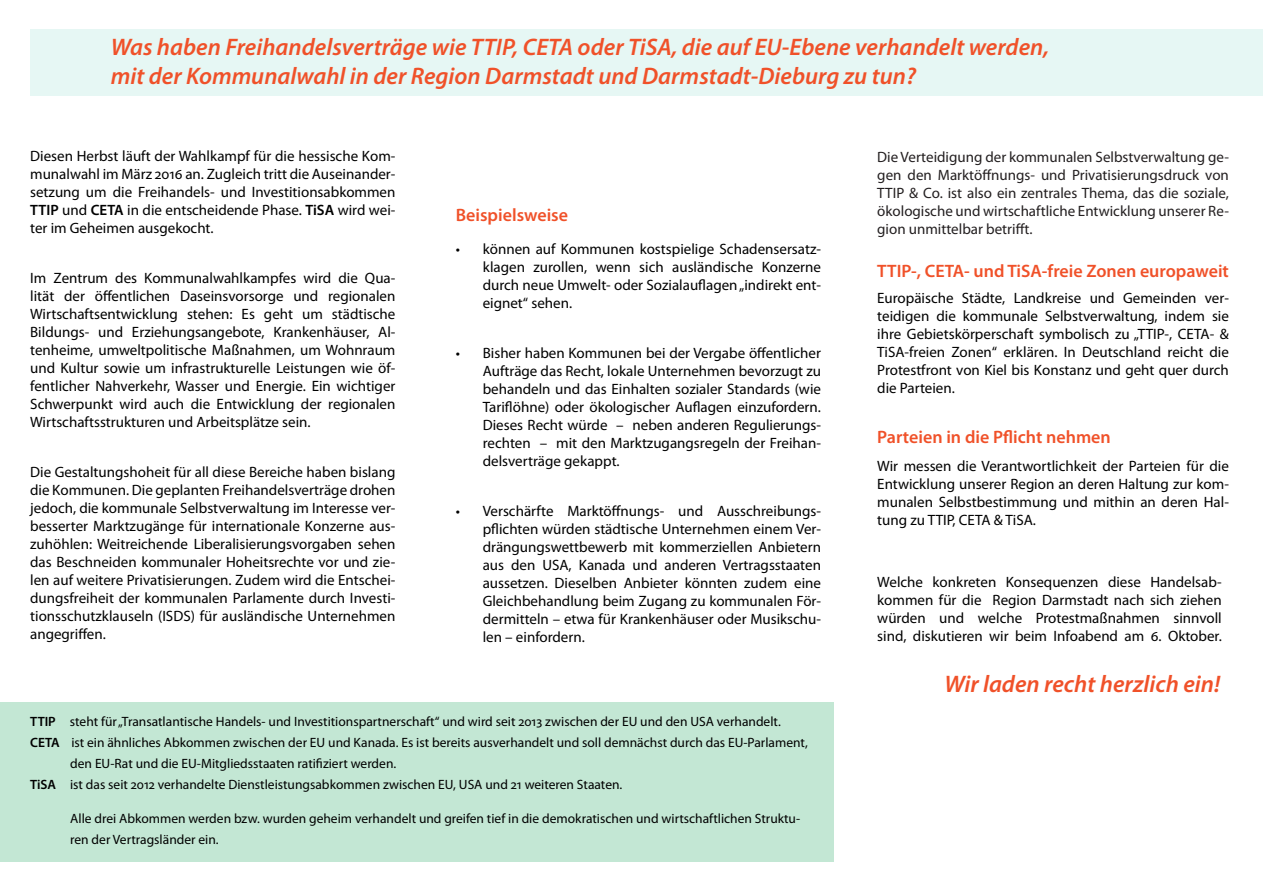
<style>
.page{position:relative;width:1263px;height:893px;background:#fff}
.page>*{position:absolute;margin:0;border:0;box-sizing:border-box;transform-origin:0 0}
.ueberschrift{font:italic 600 24px/28.8px "Myriad Pro";color:#f05129}
.ueberschrift-2{font:600 18px "Myriad Pro";color:#f05129}
.ueberschrift-3{font:15px/18px "Myriad Pro";color:#000;text-align:justify}
.ueberschrift-4{font:15px/18px "Myriad Pro";color:#231f20;text-align:justify}
.body{font:13.5px/21px "Myriad Pro";color:#000}
.s1{font-weight:600}
</style>
<div class="page">
<div style="left:0;top:703px;width:834px;height:159px;background:#c3e7d4"></div>
<div style="left:30px;top:29px;width:1233px;height:67px;background:#e6f7f4"></div>
<p class="ueberschrift" style="left:111px;top:32px;width:940px">Was haben Freihandelsverträge wie TTIP, CETA oder TiSA, die auf EU-Ebene verhandelt werden, mit der Kommunalwahl in der Region Darmstadt und Darmstadt-Dieburg zu tun?</p>
<p class="ueberschrift-3" style="left:30px;top:147px;width:367px">Diesen Herbst läuft der Wahlkampf für die hessische Kom&shy;munalwahl im März 2016 an. Zugleich tritt die Auseinander&shy;setzung um die Freihandels- und Investitionsabkommen <span class="s1">TTIP</span> und <span class="s1">CETA</span> in die entscheidende Phase. <span class="s1">TiSA</span> wird wei&shy;ter im Geheimen ausgekocht.</p>
<p class="ueberschrift-3" style="left:30px;top:269px;width:367px">Im Zentrum des Kommunalwahlkampfes wird die Qua&shy;lität der öffentlichen Daseinsvorsorge und regionalen Wirtschaftsentwicklung stehen: Es geht um städtische Bildungs- und Erziehungsangebote, Krankenhäuser, Al&shy;tenheime, umweltpolitische Maßnahmen, um Wohnraum und Kultur sowie um infrastrukturelle Leistungen wie öf&shy;fentlicher Nahverkehr, Wasser und Energie. Ein wichtiger Schwerpunkt wird auch die Entwicklung der regionalen Wirtschaftsstrukturen und Arbeitsplätze sein.</p>
<p class="ueberschrift-3" style="left:30px;top:463px;width:367px">Die Gestaltungshoheit für all diese Bereiche haben bislang die Kommunen. Die geplanten Freihandelsverträge drohen jedoch, die kommunale Selbstverwaltung im Interesse ver&shy;besserter Marktzugänge für internationale Konzerne aus&shy;zuhöhlen: Weitreichende Liberalisierungsvorgaben sehen das Beschneiden kommunaler Hoheitsrechte vor und zie&shy;len auf weitere Privatisierungen. Zudem wird die Entschei&shy;dungsfreiheit der kommunalen Parlamente durch Investi&shy;tionsschutzklauseln (ISDS) für ausländische Unternehmen angegriffen.</p>
<p class="ueberschrift-2" style="left:456px;top:203px;width:114px">Beispielsweise</p>
<p class="ueberschrift-3" style="left:483px;top:239px;width:340px;text-indent:-27px">• können auf Kommunen kostspielige Schadensersatz&shy;klagen zurollen, wenn sich ausländische Konzerne durch neue Umwelt- oder Sozialauflagen „indirekt ent&shy;eignet“ sehen.</p>
<p class="ueberschrift-3" style="left:483px;top:343px;width:340px;text-indent:-27px">• Bisher haben Kommunen bei der Vergabe öffentlicher Aufträge das Recht, lokale Unternehmen bevorzugt zu behandeln und das Einhalten sozialer Standards (wie Tariflöhne) oder ökologischer Auflagen einzufordern.<br>Dieses Recht würde – neben anderen Regulierungs&shy;rechten – mit den Marktzugangsregeln der Freihan&shy;delsverträge gekappt.</p>
<p class="ueberschrift-3" style="left:483px;top:501px;width:340px;text-indent:-27px">• Verschärfte Marktöffnungs- und Ausschreibungs&shy;pflichten würden städtische Unternehmen einem Ver&shy;drängungswettbewerb mit kommerziellen Anbietern aus den USA, Kanada und anderen Vertragsstaaten aussetzen. Dieselben Anbieter könnten zudem eine Gleichbehandlung beim Zugang zu kommunalen För&shy;dermitteln – etwa für Krankenhäuser oder Musikschu&shy;len – einfordern.</p>
<p class="body" style="left:30px;top:711px;width:752px"><span class="s1">TTIP</span> steht für „Transatlantische Handels- und Investitionspartnerschaft“ und wird seit 2013 zwischen der EU und den USA verhandelt.</p>
<p class="body" style="left:30px;top:732px;width:779px"><span class="s1">CETA</span> ist ein ähnliches Abkommen zwischen der EU und Kanada. Es ist bereits ausverhandelt und soll demnächst durch das EU-Parlament,</p>
<p class="body" style="left:70px;top:753px;width:328px">den EU-Rat und die EU-Mitgliedsstaaten ratifiziert werden.</p>
<p class="body" style="left:30px;top:774px;width:594px"><span class="s1">TiSA</span> ist das seit 2012 verhandelte Dienstleistungsabkommen zwischen EU, USA und 21 weiteren Staaten.</p>
<p class="body" style="left:70px;top:808px;width:731px">Alle drei Abkommen werden bzw. wurden geheim verhandelt und greifen tief in die demokratischen und wirtschaftlichen Struktu&shy;ren der Vertragsländer ein.</p>
<p class="ueberschrift-4" style="left:877px;top:147px;width:353px">Die Verteidigung der kommunalen Selbstverwaltung ge&shy;gen den Marktöffnungs- und Privatisierungsdruck von TTIP &amp; Co. ist also ein zentrales Thema, das die soziale, ökologische und wirtschaftliche Entwicklung unserer Re&shy;gion unmittelbar betrifft.</p>
<p class="ueberschrift-2" style="left:877px;top:260px;width:353px">TTIP-, CETA- und TiSA-freie Zonen europaweit</p>
<p class="ueberschrift-3" style="left:877px;top:289px;width:353px">Europäische Städte, Landkreise und Gemeinden ver&shy;teidigen die kommunale Selbstverwaltung, indem sie ihre Gebietskörperschaft symbolisch zu „TTIP-, CETA- &amp; TiSA-freien Zonen“ erklären. In Deutschland reicht die Protestfront von Kiel bis Konstanz und geht quer durch die Parteien.</p>
<p class="ueberschrift-2" style="left:877px;top:425px;width:235px">Parteien in die Pflicht nehmen</p>
<p class="ueberschrift-3" style="left:877px;top:456px;width:353px">Wir messen die Verantwortlichkeit der Parteien für die Entwicklung unserer Region an deren Haltung zur kom&shy;munalen Selbstbestimmung und mithin an deren Hal&shy;tung zu TTIP, CETA &amp; TiSA.</p>
<p class="ueberschrift-3" style="left:877px;top:573px;width:346px">Welche konkreten Konsequenzen diese Handelsab&shy;kommen für die Region Darmstadt nach sich ziehen würden und welche Protestmaßnahmen sinnvoll sind, diskutieren wir beim Infoabend am 6. Oktober.</p>
<p class="ueberschrift" style="left:944px;top:669px;width:277px">Wir laden recht herzlich ein!</p>
</div>
